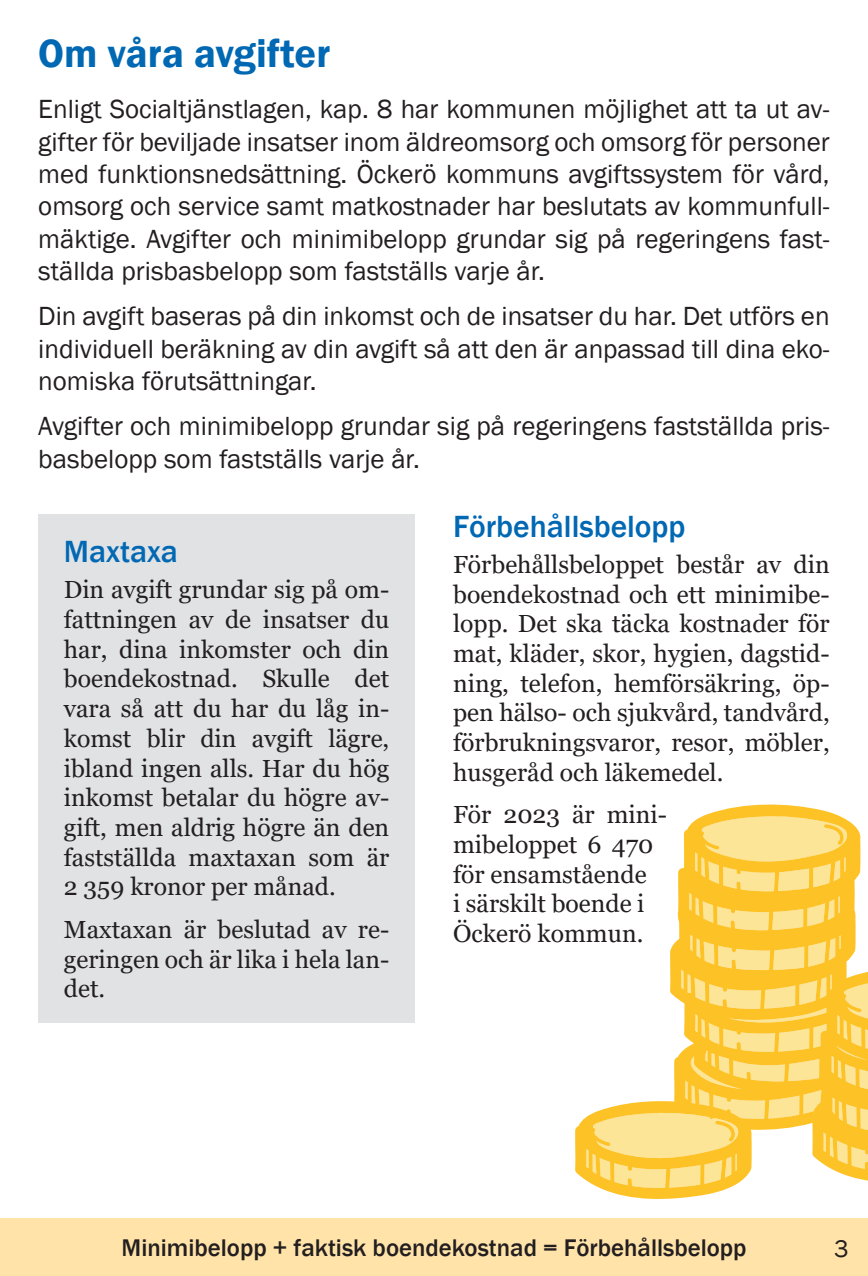
<style>
.page{position:relative;width:868px;height:1276px;background:#fff}
.page>*{position:absolute;margin:0;border:0;box-sizing:border-box;transform-origin:0 0}
.t1{font:600 40.5px "Franklin Gothic";color:#0168b3}
.t2{font:500 31.5px "Franklin Gothic";color:#0168b3}
.t3{font:27px/32.4px "Franklin Gothic";color:#231f20;text-align:justify}
.t4{font:24.75px/29.7px "Georgia";color:#231f20;text-align:justify}
.t5{font:500 24.75px "Franklin Gothic";color:#231f20}
.t6{font:24.75px "Franklin Gothic";color:#231f20}
</style>
<div class="page">
<div style="left:0;top:1218px;width:867px;height:58px;background:#ffe3a9"></div>
<div style="left:38px;top:514px;width:377px;height:509px;background:#e1e2e4"></div>
<svg style="left:575px;top:804px;width:262px;height:395px"></svg>
<svg style="left:586px;top:815px;width:281px;height:373px"></svg>
<h1 class="t1" style="left:38px;top:28px;width:293px">Om våra avgifter</h1>
<p class="t3" style="left:38px;top:94px;width:792px">Enligt Socialtjänstlagen, kap. 8 har kommunen möjlighet att ta ut av&shy;gifter för beviljade insatser inom äldreomsorg och omsorg för personer med funktionsnedsättning. Öckerö kommuns avgiftssystem för vård, omsorg och service samt matkostnader har beslutats av kommunfull&shy;mäktige. Avgifter och minimibelopp grundar sig på regeringens fast&shy;ställda prisbasbelopp som fastställs varje år.</p>
<p class="t3" style="left:38px;top:301px;width:792px">Din avgift baseras på din inkomst och de insatser du har. Det utförs en individuell beräkning av din avgift så att den är anpassad till dina eko&shy;nomiska förutsättningar.</p>
<p class="t3" style="left:38px;top:411px;width:792px">Avgifter och minimibelopp grundar sig på regeringens fastställda pris&shy;basbelopp som fastställs varje år.</p>
<p class="t2" style="left:64px;top:532px;width:116px">Maxtaxa</p>
<p class="t4" style="left:64px;top:575px;width:327px">Din avgift grundar sig på om&shy;fattningen av de insatser du har, dina inkomster och din boendekostnad. Skulle det vara så att du har du låg in&shy;komst blir din avgift lägre, ibland ingen alls. Har du hög inkomst betalar du högre av&shy;gift, men aldrig högre än den fastställda maxtaxan som är 2 359 kronor per månad.</p>
<p class="t4" style="left:64px;top:915px;width:327px">Maxtaxan är beslutad av re&shy;geringen och är lika i hela lan&shy;det.</p>
<p class="t2" style="left:453px;top:507px;width:234px">Förbehållsbelopp</p>
<p class="t4" style="left:453px;top:550px;width:378px">Förbehållsbeloppet består av din boendekostnad och ett minimibe&shy;lopp. Det ska täcka kostnader för mat, kläder, skor, hygien, dagstid&shy;ning, telefon, hemförsäkring, öp&shy;pen hälso- och sjukvård, tandvård, förbrukningsvaror, resor, möbler, husgeråd och läkemedel.</p>
<p class="t4" style="left:453px;top:800px;width:215px;text-align:left">För 2023 är mini&shy;mibeloppet 6 470 för ensamstående<br>i särskilt boende i<br>Öckerö kommun.</p>
<p class="t5" style="left:121px;top:1232px;width:626px">Minimibelopp + faktisk boendekostnad = Förbehållsbelopp</p>
<p class="t6" style="left:834px;top:1233px;width:16px">3</p>
</div>
